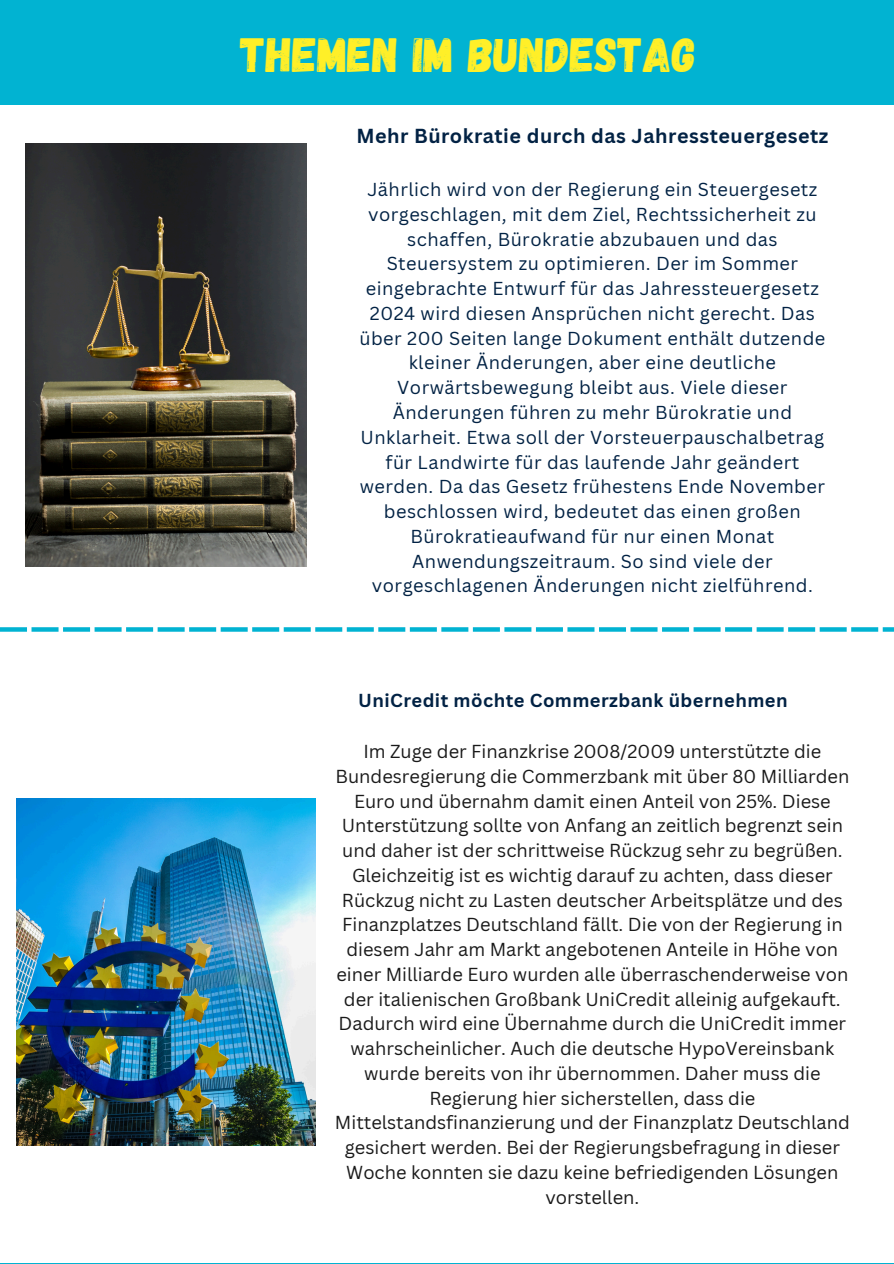
<style>
.page{position:relative;width:894px;height:1264px;background:#fff}
.page>*{position:absolute;margin:0;border:0;box-sizing:border-box;transform-origin:0 0}
.t1{font:48px "Gagalin";color:#ffef28}
.t2{font:700 19.8px "Canva Sans";letter-spacing:.025em;color:#022244}
.t3{font:18.3px/24.8px "Canva Sans";color:#1a1a1a;text-align:center}
.t4{font:18.3px/24.8px "Canva Sans";letter-spacing:.025em;color:#022244;text-align:center}
.t5{font:700 18.3px "Canva Sans";letter-spacing:.025em;color:#022244}
</style>
<div class="page">
<div style="left:0;top:0;width:893px;height:1263px;background:#01b3d2"></div>
<div style="left:0;top:105px;width:893px;height:1157px;background:#fff"></div>
<svg style="left:0;top:627px;width:893px;height:4px;background:#30c1da"></svg>
<img style="left:25px;top:143px;width:281px;height:423px">
<img style="left:17px;top:798px;width:298px;height:347px">
<p class="t1" style="left:240px;top:23px;width:457px">THEMEN IM BUNDESTAG</p>
<p class="t2" style="left:356px;top:122px;width:473px">Mehr Bürokratie durch das Jahressteuergesetz</p>
<h2 class="t4" style="left:359px;top:177px;width:467px">Jährlich wird von der Regierung ein Steuergesetz vorgeschlagen, mit dem Ziel, Rechtssicherheit zu schaffen, Bürokratie abzubauen und das Steuersystem zu optimieren. Der im Sommer eingebrachte Entwurf für das Jahressteuergesetz 2024 wird diesen Ansprüchen nicht gerecht. Das über 200 Seiten lange Dokument enthält dutzende kleiner Änderungen, aber eine deutliche Vorwärtsbewegung bleibt aus. Viele dieser Änderungen führen zu mehr Bürokratie und Unklarheit. Etwa soll der Vorsteuerpauschalbetrag für Landwirte für das laufende Jahr geändert werden. Da das Gesetz frühestens Ende November beschlossen wird, bedeutet das einen großen Bürokratieaufwand für nur einen Monat Anwendungszeitraum. So sind viele der vorgeschlagenen Änderungen nicht zielführend.</h2>
<p class="t5" style="left:358px;top:687px;width:431px">UniCredit möchte Commerzbank übernehmen</p>
<p class="t3" style="left:335px;top:738px;width:516px">Im Zuge der Finanzkrise 2008/2009 unterstützte die Bundesregierung die Commerzbank mit über 80 Milliarden Euro und übernahm damit einen Anteil von 25%. Diese Unterstützung sollte von Anfang an zeitlich begrenzt sein und daher ist der schrittweise Rückzug sehr zu begrüßen.<br>Gleichzeitig ist es wichtig darauf zu achten, dass dieser Rückzug nicht zu Lasten deutscher Arbeitsplätze und des Finanzplatzes Deutschland fällt. Die von der Regierung in diesem Jahr am Markt angebotenen Anteile in Höhe von einer Milliarde Euro wurden alle überraschenderweise von der italienischen Großbank UniCredit alleinig aufgekauft.<br>Dadurch wird eine Übernahme durch die UniCredit immer wahrscheinlicher. Auch die deutsche HypoVereinsbank wurde bereits von ihr übernommen. Daher muss die Regierung hier sicherstellen, dass die Mittelstandsfinanzierung und der Finanzplatz Deutschland gesichert werden. Bei der Regierungsbefragung in dieser Woche konnten sie dazu keine befriedigenden Lösungen vorstellen.</p>
</div>
